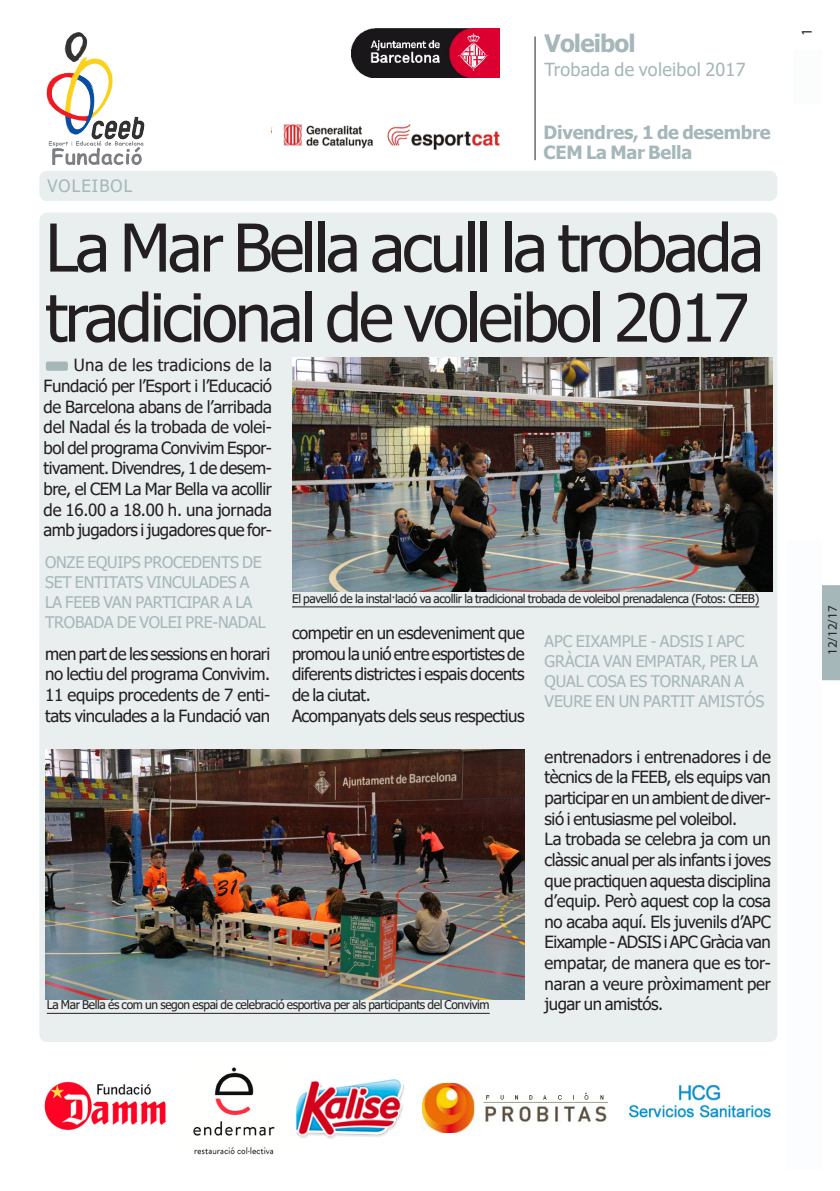
<style>
.page{position:relative;width:840px;height:1191px;background:#fff}
.page>*{position:absolute;margin:0;border:0;box-sizing:border-box;transform-origin:0 0}
.totc_TITULAR-noti-31{font:66px/70px "Tahoma";letter-spacing:-.045em;color:#231f20}
.t1{font:700 24px "Tahoma";letter-spacing:-.035em;color:#a5b7b9}
.t2{font:700 18.2px "Tahoma";letter-spacing:-.015em;color:#a5b7b9}
.t3{font:18px "Tahoma";letter-spacing:.015em;color:#a5b7b9}
.totc_EPÍGRAF{font:17px "Tahoma";letter-spacing:.065em;color:#a5b7b9}
.totc_TEXT_BASE{font:16.8px/20.6px "Tahoma";letter-spacing:-.03em;color:#231f20;text-align:justify}
.totc_EPÍGRAF-2{font:16px/20px "Tahoma";letter-spacing:-.015em;color:#a5b7b9}
.t4{font:15px "Myriad Pro";color:#231f20}
.totc_FRASE_noti-càrr{font:13px "Myriad Pro";color:#231f20}
.totc_PEU_FOTO{font:12px "Tahoma";letter-spacing:-.035em;color:#231f20}
</style>
<div class="page">
<div style="left:822px;top:585px;width:17px;height:95px;background:#a5b7b9"></div>
<img style="left:44px;top:1081px;width:122px;height:49px">
<div style="left:39px;top:213px;width:737px;height:829px;background:#e9eeef;border-radius:8px"></div>
<div style="left:39px;top:171px;width:737px;height:30px;background:#e9eeef;border-radius:8px"></div>
<img style="left:292px;top:357px;width:480px;height:234px">
<hr style="left:292px;top:606px;width:466px;height:1px;background:#231f20">
<hr style="left:534px;top:37px;width:1px;height:123px;background:#231f20">
<div style="left:787px;top:540px;width:34px;height:629px;background:#fbfdfe"></div>
<div style="left:793px;top:50px;width:28px;height:54px;background:#fbfdfc"></div>
<img style="left:351px;top:28px;width:148px;height:50px">
<img style="left:628px;top:1084px;width:144px;height:34px">
<img style="left:283px;top:124px;width:217px;height:26px">
<img style="left:46px;top:32px;width:99px;height:133px">
<div style="left:46px;top:361px;width:22px;height:10px;background:#a5b7b9;border-radius:2px"></div>
<img style="left:297px;top:1079px;width:107px;height:60px">
<img style="left:193px;top:1067px;width:104px;height:88px">
<img style="left:422px;top:1083px;width:184px;height:49px">
<img style="left:46px;top:749px;width:478px;height:250px">
<hr style="left:47px;top:1013px;width:442px;height:1px;background:#231f20">
<p class="t1" style="left:544px;top:27px;width:93px">Voleibol</p>
<p class="t3" style="left:544px;top:58px;width:202px">Trobada de voleibol 2017</p>
<p class="totc_EPÍGRAF" style="left:47px;top:174px;width:86px">VOLEIBOL</p>
<p class="t2" style="left:543px;top:119px;width:228px">Divendres, 1 de desembre</p>
<p class="t2" style="left:543px;top:140px;width:150px">CEM La Mar Bella</p>
<p class="totc_TITULAR-noti-31" style="left:45px;top:216px;width:719px">La Mar Bella acull la trobada tradicional de voleibol 2017</p>
<p class="totc_TEXT_BASE" style="left:44px;top:356px;width:230px;text-indent:30px">Una de les tradicions de la Fundació per l’Esport i l’Educació de Barcelona abans de l’arribada del Nadal és la trobada de volei&shy;bol del programa Convivim Espor&shy;tivament. Divendres, 1 de desem&shy;bre, el CEM La Mar Bella va acollir de 16.00 a 18.00 h. una jornada amb jugadors i jugadores que for-</p>
<p class="totc_EPÍGRAF-2" style="left:45px;top:553px;width:222px">ONZE EQUIPS PROCEDENTS DE<br>SET ENTITATS VINCULADES A<br>LA FEEB VAN PARTICIPAR A LA<br>TROBADA DE VOLEI PRE-NADAL</p>
<p class="totc_TEXT_BASE" style="left:45px;top:644px;width:226px">men part de les sessions en horari no lectiu del programa Convivim.<br>11 equips procedents de 7 enti&shy;tats vinculades a la Fundació van</p>
<p class="totc_PEU_FOTO" style="left:292px;top:590px;width:468px">El pavelló de la instal·lació va acollir la tradicional trobada de voleibol prenadalenca (Fotos: CEEB)</p>
<p class="totc_TEXT_BASE" style="left:292px;top:624px;width:234px">competir en un esdeveniment que promou la unió entre esportistes de diferents districtes i espais docents de la ciutat.</p>
<p class="totc_TEXT_BASE" style="left:292px;top:706px;width:234px">Acompanyats dels seus respectius</p>
<p class="totc_EPÍGRAF-2" style="left:544px;top:632px;width:221px">APC EIXAMPLE - ADSIS I APC<br>GRÀCIA VAN EMPATAR, PER LA<br>QUAL COSA ES TORNARAN A<br>VEURE EN UN PARTIT AMISTÓS</p>
<p class="totc_PEU_FOTO" style="left:47px;top:997px;width:444px">La Mar Bella és com un segon espai de celebració esportiva per als participants del Convivim</p>
<p class="totc_TEXT_BASE" style="left:544px;top:747px;width:227px">entrenadors i entrenadores i de tècnics de la FEEB, els equips van participar en un ambient de diver&shy;sió i entusiasme pel voleibol.</p>
<p class="totc_TEXT_BASE" style="left:544px;top:830px;width:228px">La trobada se celebra ja com un clàssic anual per als infants i joves que practiquen aquesta disciplina d’equip. Però aquest cop la cosa no acaba aquí. Els juvenils d’APC Eixample - ADSIS i APC Gràcia van empatar, de manera que es tor&shy;naran a veure pròximament per jugar un amistós.</p>
<p class="t4" style="left:797px;top:36px;width:9px;rotate:-90deg">1</p>
<p class="totc_FRASE_noti-càrr" style="left:824px;top:655px;width:51px;rotate:-90deg">12/12/17</p>
</div>
